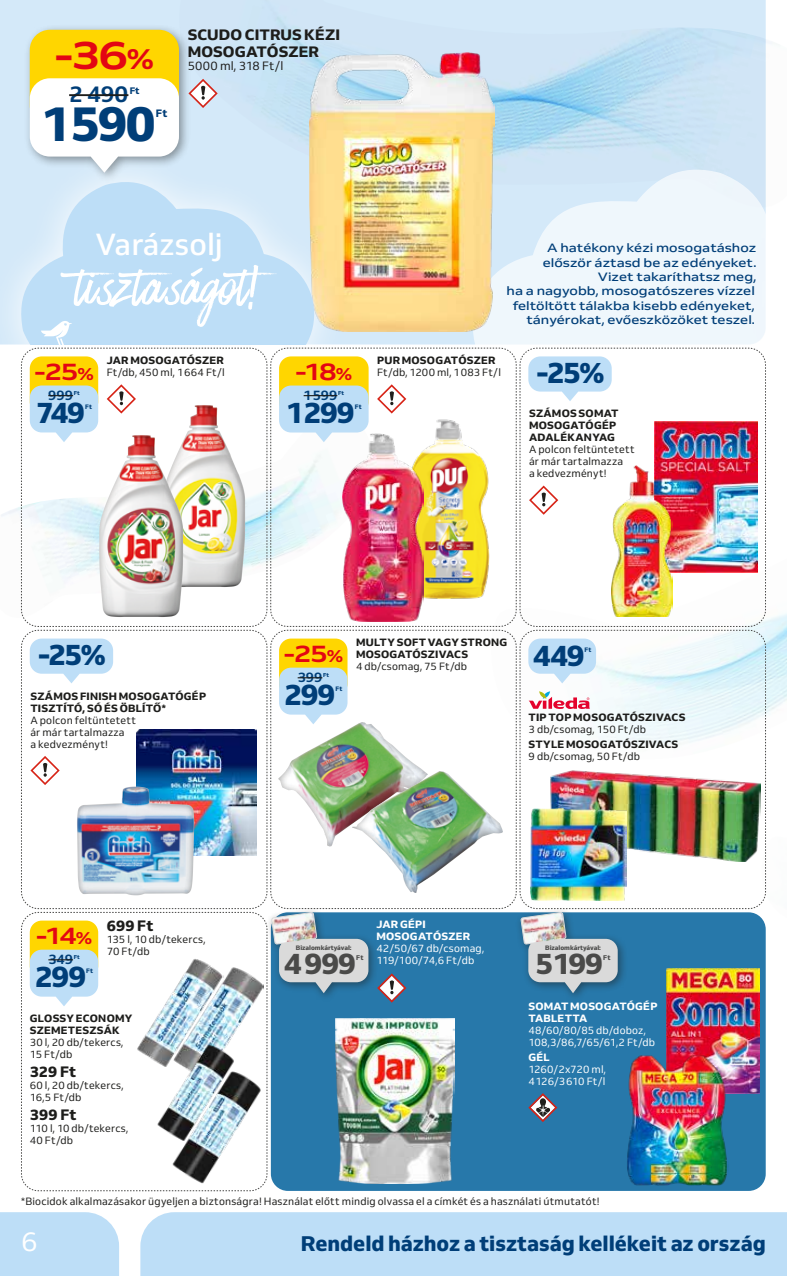
<style>
.page{position:relative;width:787px;height:1276px;background:#fff}
.page>*{position:absolute;margin:0;border:0;box-sizing:border-box;transform-origin:0 0}
.t1{font:60.6px "Have Heart One MA";color:#fff}
.t2{font:800 48.75px "Venn";color:#003e78}
.t3{font:700 39.3px "Venn Semi Ex";color:#e30613}
.t4{font:500 30.3px "Venn";color:#fff}
.t5{font:800 29.25px "Venn";letter-spacing:-.045em;color:#003e78}
.t6{font:800 29.25px "Venn";letter-spacing:-.04em;color:#4a4a49}
.t7{font:27px "Venn";color:#fff}
.t8{font:700 23.7px "Venn Semi Ex";letter-spacing:-.085em;color:#e30613}
.t9{font:700 22.5px "Venn";color:#003e78}
.t10{font:800 21px "Venn";color:#003e78}
.t11{font:800 15px/16.5px "Venn";letter-spacing:.01em;color:#1d1d1b}
.t12{font:700 13.5px "Venn";color:#003e78}
.t13{font:500 12px/14.4px "Venn Semi Ex";color:#003e78;text-align:right}
.t14{font:12px "Venn";letter-spacing:.005em;color:#1d1d1b}
.t15{font:800 10.65px "Venn";color:#003e78}
.t16{font:10.5px/12px "Venn";letter-spacing:.015em;color:#1d1d1b}
.t17{font:800 10.5px/12px "Venn";letter-spacing:.025em;color:#1d1d1b}
.t18{font:10.5px/12px "Venn";letter-spacing:.01em;color:#fff}
.t19{font:800 10.5px/12px "Venn";letter-spacing:.025em;color:#fff}
.t20{font:800 9.3px "Venn";color:#003e78}
.t21{font:800 6.75px "Venn";color:#4a4a49}
.t22{font:800 6.3px "Venn";color:#4a4a49}
.t23{font:800 6.3px "Venn";letter-spacing:.015em;color:#003e78}
.t24{font:800 5.7px "Venn";letter-spacing:-.005em;color:#003e78}
.s1{font-size:28.8px}
.s2{font-size:50.55px}
.s3{font-size:17.4px}
</style>
<div class="page">
<div style="left:0;top:1212px;width:119px;height:64px;background:#bddef7"></div>
<div style="left:140px;top:1212px;width:647px;height:64px;background:#bddef7"></div>
<div style="left:0;top:0;width:143px;height:153px;background:#d4e9f9"></div>
<img style="left:143px;top:0;width:623px;height:164px">
<svg style="left:494px;top:164px;width:206px;height:157px;fill:#eff7fc"></svg>
<div style="left:700px;top:26px;width:87px;height:439px;background:#fff;opacity:.75"></div>
<img style="left:766px;top:613px;width:21px;height:103px">
<img style="left:309px;top:53px;width:185px;height:268px">
<div style="left:24px;top:23px;width:167px;height:161px;background:#1d1d1b;opacity:.45"></div>
<div style="left:30px;top:30px;width:149px;height:95px;background:#ffd600;border-radius:20px"></div>
<div style="left:30px;top:78px;width:149px;height:75px;background:#fff"></div>
<hr style="left:69px;top:94px;width:59px;height:2px;background:#1d1d1b">
<svg style="left:188px;top:79px;width:30px;height:29px"></svg>
<div style="left:0;top:153px;width:338px;height:191px;background:#fff;opacity:.75"></div>
<svg style="left:16px;top:177px;width:318px;height:167px;background:#cae2f0"></svg>
<img style="left:21px;top:321px;width:745px;height:870px">
<h3 class="t3" style="left:54px;top:30px;width:102px">-36<span class="s1">%</span></h3>
<h3 class="t9" style="left:69px;top:80px;width:61px">2 490</h3>
<p class="t20" style="left:130px;top:85px;width:11px">Ft</p>
<h2 class="t2" style="left:41px;top:93px;width:116px">1 590</h2>
<p class="t15" style="left:156px;top:106px;width:13px">Ft</p>
<h3 class="t11" style="left:188px;top:26px;width:154px">SCUDO CITRUS KÉZI<br>MOSOGATÓSZER</h3>
<p class="t14" style="left:188px;top:59px;width:97px">5000 ml, 318 Ft/l</p>
<h3 class="t4" style="left:95px;top:226px;width:129px">Varázsolj</h3>
<h1 class="t1" style="left:73px;top:246px;width:220px">tisztaságot<span class="s2">!</span></h1>
<p class="t13" style="left:506px;top:240px;width:251px">A hatékony kézi mosogatáshoz először áztasd be az edényeket.<br>Vizet takaríthatsz meg,<br>ha a nagyobb, mosogatószeres vízzel feltöltött tálakba kisebb edényeket, tányérokat, evőeszközöket teszel.</p>
<h3 class="t8" style="left:34px;top:356px;width:61px">-25<span class="s3">%</span></h3>
<p class="t12" style="left:48px;top:386px;width:26px">999</p>
<p class="t24" style="left:74px;top:389px;width:7px">Ft</p>
<h3 class="t5" style="left:36px;top:394px;width:51px">749</h3>
<p class="t23" style="left:85px;top:402px;width:8px">Ft</p>
<p class="t17" style="left:107px;top:354px;width:119px">JAR MOSOGATÓSZER</p>
<p class="t16" style="left:107px;top:366px;width:119px">Ft/db, 450 ml, 1 664 Ft/l</p>
<h3 class="t8" style="left:295px;top:356px;width:59px">-18<span class="s3">%</span></h3>
<p class="t12" style="left:303px;top:386px;width:35px">1 599</p>
<p class="t24" style="left:338px;top:389px;width:7px">Ft</p>
<h3 class="t5" style="left:286px;top:394px;width:70px">1 299</h3>
<p class="t23" style="left:355px;top:402px;width:8px">Ft</p>
<p class="t17" style="left:377px;top:354px;width:120px">PUR MOSOGATÓSZER</p>
<p class="t16" style="left:377px;top:366px;width:125px">Ft/db, 1200 ml, 1 083 Ft/l</p>
<h3 class="t5" style="left:536px;top:355px;width:70px">-25%</h3>
<p class="t17" style="left:529px;top:407px;width:91px">SZÁMOS SOMAT<br>MOSOGATÓGÉP<br>ADALÉKANYAG</p>
<p class="t16" style="left:529px;top:443px;width:107px">A polcon feltüntetett ár már tartalmazza<br>a kedvezményt!</p>
<h3 class="t5" style="left:38px;top:637px;width:70px">-25%</h3>
<p class="t17" style="left:30px;top:689px;width:177px">SZÁMOS FINISH MOSOGATÓGÉP<br>TISZTÍTÓ, SÓ ÉS ÖBLÍTŐ*</p>
<p class="t16" style="left:30px;top:713px;width:107px">A polcon feltüntetett ár már tartalmazza<br>a kedvezményt!</p>
<h3 class="t8" style="left:36px;top:920px;width:58px">-14<span class="s3">%</span></h3>
<p class="t12" style="left:48px;top:950px;width:26px">349</p>
<p class="t24" style="left:74px;top:953px;width:7px">Ft</p>
<h3 class="t5" style="left:35px;top:958px;width:53px">299</h3>
<p class="t23" style="left:86px;top:966px;width:8px">Ft</p>
<h3 class="t11" style="left:107px;top:917px;width:48px">699 Ft</h3>
<p class="t16" style="left:107px;top:933px;width:100px">135 l, 10 db/tekercs,<br>70 Ft/db</p>
<p class="t17" style="left:30px;top:1012px;width:104px">GLOSSY ECONOMY<br>SZEMETESZSÁK</p>
<p class="t16" style="left:30px;top:1036px;width:95px">30 l, 20 db/tekercs,<br>15 Ft/db</p>
<h3 class="t11" style="left:30px;top:1063px;width:48px">329 Ft</h3>
<p class="t16" style="left:30px;top:1079px;width:95px">60 l, 20 db/tekercs,<br>16,5 Ft/db</p>
<h3 class="t11" style="left:30px;top:1106px;width:48px">399 Ft</h3>
<p class="t16" style="left:30px;top:1122px;width:100px">110 l, 10 db/tekercs,<br>40 Ft/db</p>
<h3 class="t8" style="left:283px;top:638px;width:61px">-25<span class="s3">%</span></h3>
<p class="t12" style="left:298px;top:668px;width:26px">399</p>
<p class="t24" style="left:323px;top:671px;width:7px">Ft</p>
<h3 class="t5" style="left:284px;top:676px;width:53px">299</h3>
<p class="t23" style="left:335px;top:684px;width:8px">Ft</p>
<p class="t17" style="left:356px;top:636px;width:153px">MULTY SOFT VAGY STRONG<br>MOSOGATÓSZIVACS</p>
<p class="t16" style="left:356px;top:660px;width:113px">4 db/csomag, 75 Ft/db</p>
<h3 class="t5" style="left:533px;top:637px;width:53px">449</h3>
<p class="t23" style="left:584px;top:645px;width:8px">Ft</p>
<p class="t17" style="left:528px;top:711px;width:158px">TIP TOP MOSOGATÓSZIVACS</p>
<p class="t16" style="left:528px;top:723px;width:119px">3 db/csomag, 150 Ft/db</p>
<p class="t17" style="left:528px;top:738px;width:151px">STYLE MOSOGATÓSZIVACS</p>
<p class="t16" style="left:528px;top:750px;width:113px">9 db/csomag, 50 Ft/db</p>
<p class="t22" style="left:296px;top:943px;width:57px">Bizalomkártyával:</p>
<h3 class="t6" style="left:284px;top:945px;width:74px">4 999</h3>
<p class="t21" style="left:356px;top:953px;width:9px">Ft</p>
<p class="t19" style="left:376px;top:918px;width:95px">JAR GÉPI<br>MOSOGATÓSZER</p>
<p class="t18" style="left:376px;top:942px;width:109px">42/50/67 db/csomag,<br>119/100/74,6 Ft/db</p>
<p class="t22" style="left:545px;top:943px;width:57px">Bizalomkártyával:</p>
<h3 class="t6" style="left:535px;top:945px;width:69px">5 199</h3>
<p class="t21" style="left:603px;top:953px;width:9px">Ft</p>
<p class="t19" style="left:528px;top:1000px;width:130px">SOMAT MOSOGATÓGÉP<br>TABLETTA</p>
<p class="t18" style="left:528px;top:1024px;width:128px">48/60/80/85 db/doboz,<br>108,3/86,7/65/61,2 Ft/db</p>
<p class="t19" style="left:528px;top:1050px;width:23px">GÉL</p>
<p class="t18" style="left:528px;top:1062px;width:79px">1260/2x720 ml,<br>4 126/3 610 Ft/l</p>
<p class="t16" style="left:21px;top:1195px;width:580px">*Biocidok alkalmazásakor ügyeljen a biztonságra! Használat előtt mindig olvassa el a címkét és a használati útmutatót!</p>
<h3 class="t7" style="left:21px;top:1225px;width:18px">6</h3>
<h3 class="t10" style="left:301px;top:1230px;width:466px">Rendeld házhoz a tisztaság kellékeit az ország</h3>
</div>
